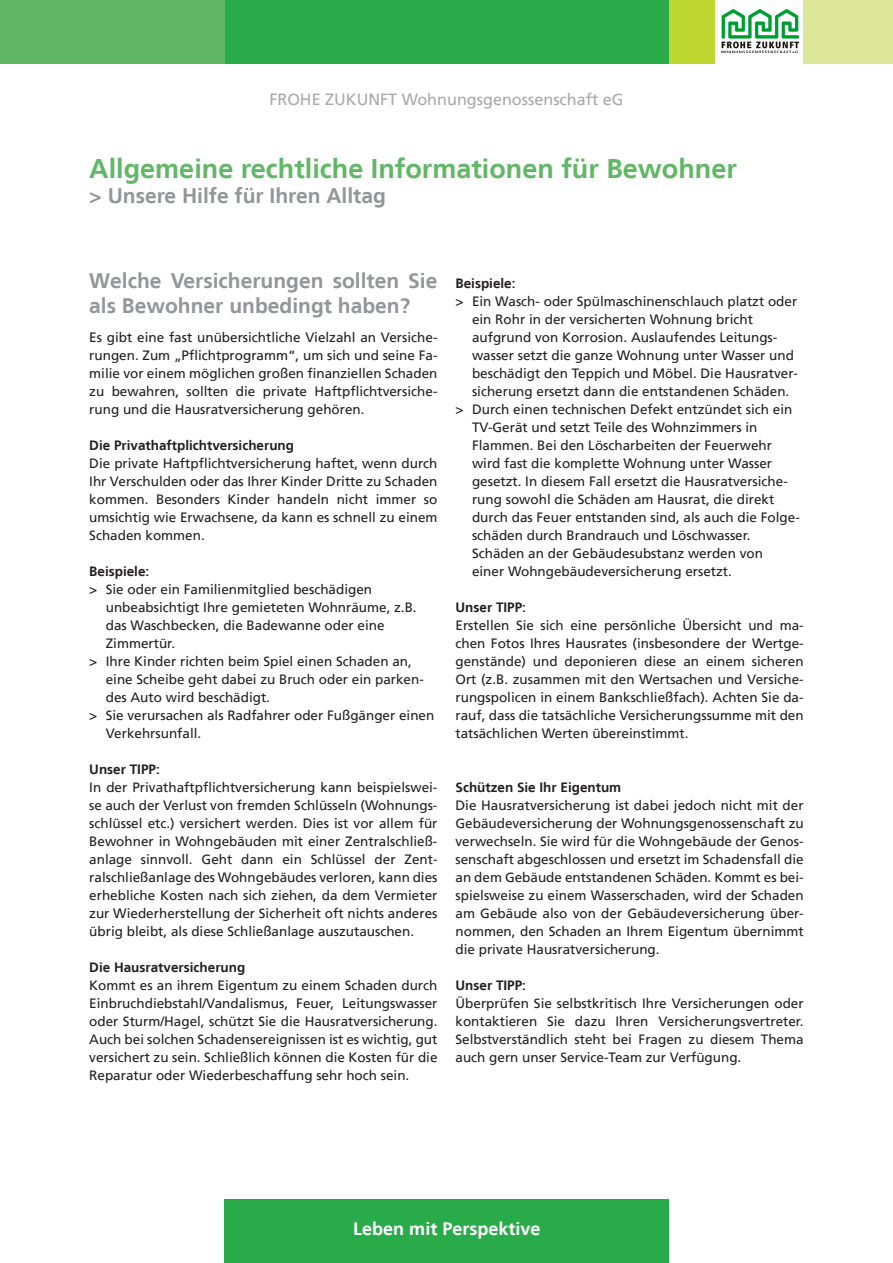
<style>
.page{position:relative;width:893px;height:1263px;background:#fff}
.page>*{position:absolute;margin:0;border:0;box-sizing:border-box;transform-origin:0 0}
.t1{font:700 27px "Frutiger LT";color:#61b766}
.t2{font:700 21px/25.2px "Frutiger LT";color:#939598}
.t3{font:700 18px "Frutiger LT";color:#fff}
.t4{font:16.2px "Frutiger LT";color:#a8a9ad}
.t5{font:13.5px/18px "Frutiger LT";color:#231f20;text-align:justify}
.t6{font:700 13.5px "Frutiger LT";color:#231f20}
</style>
<div class="page">
<div style="left:225px;top:0;width:445px;height:63px;background:#29ab4a"></div>
<div style="left:804px;top:0;width:89px;height:63px;background:#dde799"></div>
<div style="left:669px;top:0;width:45px;height:63px;background:#bed630"></div>
<div style="left:0;top:0;width:225px;height:63px;background:#61b766"></div>
<div style="left:225px;top:1200px;width:444px;height:63px;background:#29ab4a"></div>
<img style="left:721px;top:10px;width:77px;height:43px">
<p class="t4" style="left:269px;top:90px;width:356px">FROHE ZUKUNFT Wohnungsgenossenschaft eG</p>
<h1 class="t1" style="left:89px;top:153px;width:649px">Allgemeine rechtliche Informationen für Bewohner</h1>
<h2 class="t2" style="left:89px;top:183px;width:298px">&gt; Unsere Hilfe für Ihren Alltag</h2>
<h2 class="t2" style="left:89px;top:268px;width:350px">Welche Versicherungen sollten Sie als Bewohner unbedingt haben?</h2>
<p class="t5" style="left:89px;top:328px;width:350px">Es gibt eine fast unübersichtliche Vielzahl an Versiche&shy;rungen. Zum „Pflichtprogramm“, um sich und seine Fa&shy;milie vor einem möglichen großen finanziellen Schaden zu bewahren, sollten die private Haftpflichtversiche&shy;rung und die Hausratversicherung gehören.</p>
<p class="t6" style="left:89px;top:437px;width:206px">Die Privathaftplichtversicherung</p>
<p class="t5" style="left:89px;top:454px;width:350px">Die private Haftpflichtversicherung haftet, wenn durch Ihr Verschulden oder das Ihrer Kinder Dritte zu Schaden kommen. Besonders Kinder handeln nicht immer so umsichtig wie Erwachsene, da kann es schnell zu einem Schaden kommen.</p>
<p class="t6" style="left:89px;top:563px;width:62px">Beispiele:</p>
<p class="t5" style="left:89px;top:580px;width:284px">&gt; Sie oder ein Familienmitglied beschädigen</p>
<p class="t5" style="left:106px;top:598px;width:312px">unbeabsichtigt Ihre gemieteten Wohnräume, z.B.</p>
<p class="t5" style="left:106px;top:616px;width:280px">das Waschbecken, die Badewanne oder eine</p>
<p class="t5" style="left:106px;top:634px;width:71px">Zimmertür.</p>
<p class="t5" style="left:89px;top:652px;width:324px">&gt; Ihre Kinder richten beim Spiel einen Schaden an,</p>
<p class="t5" style="left:106px;top:670px;width:320px">eine Scheibe geht dabei zu Bruch oder ein parken-</p>
<p class="t5" style="left:106px;top:688px;width:166px">des Auto wird beschädigt.</p>
<p class="t5" style="left:89px;top:706px;width:347px">&gt; Sie verursachen als Radfahrer oder Fußgänger einen</p>
<p class="t5" style="left:106px;top:724px;width:97px">Verkehrsunfall.</p>
<p class="t6" style="left:89px;top:761px;width:72px">Unser TIPP:</p>
<p class="t5" style="left:89px;top:778px;width:350px">In der Privathaftpflichtversicherung kann beispielswei&shy;se auch der Verlust von fremden Schlüsseln (Wohnungs&shy;schlüssel etc.) versichert werden. Dies ist vor allem für Bewohner in Wohngebäuden mit einer Zentralschließ&shy;anlage sinnvoll. Geht dann ein Schlüssel der Zent&shy;ralschließanlage des Wohngebäudes verloren, kann dies erhebliche Kosten nach sich ziehen, da dem Vermieter zur Wiederherstellung der Sicherheit oft nichts anderes übrig bleibt, als diese Schließanlage auszutauschen.</p>
<p class="t6" style="left:89px;top:959px;width:158px">Die Hausratversicherung</p>
<p class="t5" style="left:89px;top:976px;width:350px">Kommt es an ihrem Eigentum zu einem Schaden durch Einbruchdiebstahl/Vandalismus, Feuer, Leitungswasser oder Sturm/Hagel, schützt Sie die Hausratversicherung.<br>Auch bei solchen Schadensereignissen ist es wichtig, gut versichert zu sein. Schließlich können die Kosten für die Reparatur oder Wiederbeschaffung sehr hoch sein.</p>
<p class="t6" style="left:455px;top:275px;width:62px">Beispiele:</p>
<p class="t5" style="left:455px;top:292px;width:343px">&gt; Ein Wasch- oder Spülmaschinenschlauch platzt oder</p>
<p class="t5" style="left:472px;top:310px;width:282px">ein Rohr in der versicherten Wohnung bricht</p>
<p class="t5" style="left:472px;top:328px;width:307px">aufgrund von Korrosion. Auslaufendes Leitungs-</p>
<p class="t5" style="left:472px;top:346px;width:323px">wasser setzt die ganze Wohnung unter Wasser und</p>
<p class="t5" style="left:472px;top:364px;width:327px">beschädigt den Teppich und Möbel. Die Hausratver-</p>
<p class="t5" style="left:472px;top:382px;width:319px">sicherung ersetzt dann die entstandenen Schäden.</p>
<p class="t5" style="left:455px;top:400px;width:338px">&gt; Durch einen technischen Defekt entzündet sich ein</p>
<p class="t5" style="left:472px;top:418px;width:287px">TV-Gerät und setzt Teile des Wohnzimmers in</p>
<p class="t5" style="left:472px;top:436px;width:302px">Flammen. Bei den Löscharbeiten der Feuerwehr</p>
<p class="t5" style="left:472px;top:454px;width:302px">wird fast die komplette Wohnung unter Wasser</p>
<p class="t5" style="left:472px;top:472px;width:317px">gesetzt. In diesem Fall ersetzt die Hausratversiche-</p>
<p class="t5" style="left:472px;top:490px;width:304px">rung sowohl die Schäden am Hausrat, die direkt</p>
<p class="t5" style="left:472px;top:508px;width:329px">durch das Feuer entstanden sind, als auch die Folge-</p>
<p class="t5" style="left:472px;top:526px;width:280px">schäden durch Brandrauch und Löschwasser.</p>
<p class="t5" style="left:472px;top:544px;width:293px">Schäden an der Gebäudesubstanz werden von</p>
<p class="t5" style="left:472px;top:562px;width:261px">einer Wohngebäudeversicherung ersetzt.</p>
<p class="t6" style="left:455px;top:599px;width:72px">Unser TIPP:</p>
<p class="t5" style="left:455px;top:616px;width:350px">Erstellen Sie sich eine persönliche Übersicht und ma&shy;chen Fotos Ihres Hausrates (insbesondere der Wertge&shy;genstände) und deponieren diese an einem sicheren Ort (z.B. zusammen mit den Wertsachen und Versiche&shy;rungspolicen in einem Bankschließfach). Achten Sie da&shy;rauf, dass die tatsächliche Versicherungssumme mit den tatsächlichen Werten übereinstimmt.</p>
<p class="t6" style="left:455px;top:779px;width:167px">Schützen Sie Ihr Eigentum</p>
<p class="t5" style="left:455px;top:796px;width:350px">Die Hausratversicherung ist dabei jedoch nicht mit der Gebäudeversicherung der Wohnungsgenossenschaft zu verwechseln. Sie wird für die Wohngebäude der Genos&shy;senschaft abgeschlossen und ersetzt im Schadensfall die an dem Gebäude entstandenen Schäden. Kommt es bei&shy;spielsweise zu einem Wasserschaden, wird der Schaden am Gebäude also von der Gebäudeversicherung über&shy;nommen, den Schaden an Ihrem Eigentum übernimmt die private Hausratversicherung.</p>
<p class="t6" style="left:455px;top:977px;width:72px">Unser TIPP:</p>
<p class="t5" style="left:455px;top:994px;width:350px">Überprüfen Sie selbstkritisch Ihre Versicherungen oder kontaktieren Sie dazu Ihren Versicherungsvertreter.<br>Selbstverständlich steht bei Fragen zu diesem Thema auch gern unser Service-Team zur Verfügung.</p>
<h3 class="t3" style="left:353px;top:1218px;width:189px">Leben mit Perspektive</h3>
</div>
